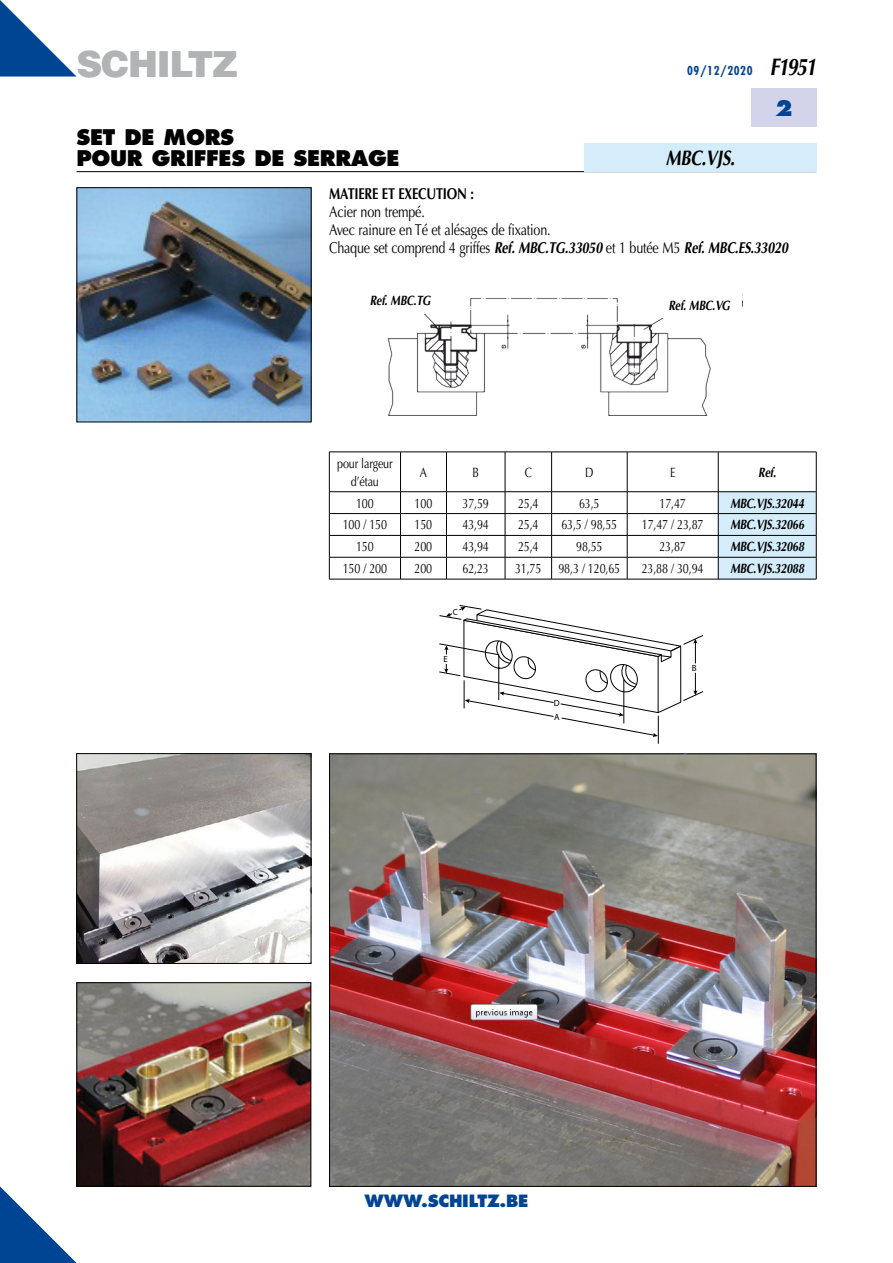
<style>
.page{position:relative;width:893px;height:1263px;background:#fff}
.page>*{position:absolute;margin:0;border:0;box-sizing:border-box;transform-origin:0 0}
.t1{font:900 36px "Helvetica";letter-spacing:-.035em;color:#b1b3b4}
.t2{font:800 21px/21px "Futura";letter-spacing:-.015em;color:#000}
.t3{font:italic 700 21px "Optima";letter-spacing:-.015em;color:#000;scale:.8 1}
.t4{font:800 21px "Futura";color:#004494}
.t5{font:800 16.5px "Futura";letter-spacing:-.015em;color:#004494}
.t6{font:15.75px/18px "Optima";letter-spacing:-.015em;color:#000;scale:.8 1}
.t7{font:700 15.75px "Optima";letter-spacing:-.015em;color:#000;scale:.8 1}
.t8{font:13.5px/18px "Optima";letter-spacing:-.015em;color:#000;text-align:center;scale:.8 1}
.t9{font:italic 700 13.5px "Optima";letter-spacing:-.015em;color:#000;scale:.8 1}
.t10{font:700 condensed 12px "Futura";letter-spacing:.05em;color:#004494}
.t11{font:700 9px/13.2px "Helvetica Neue";color:#000}
.s1{font-family:"Optima";font-style:italic;font-stretch:normal;font-size:24px;color:#000}
.s2{font-weight:700;font-style:italic}
</style>
<div class="page">
<svg style="left:0;top:1186px;width:77px;height:77px"></svg>
<div style="left:751px;top:89px;width:65px;height:38px;background:#d3d4e9"></div>
<svg style="left:0;top:0;width:77px;height:77px"></svg>
<hr style="left:77px;top:171px;width:739px;height:1px;background:#000">
<div style="left:584px;top:143px;width:232px;height:28px;background:#d5edfa"></div>
<svg style="left:330px;top:453px;width:388px;height:126px"></svg>
<hr style="left:329px;top:452px;width:71px;height:1px;background:#000">
<hr style="left:329px;top:452px;width:1px;height:39px;background:#000">
<hr style="left:400px;top:452px;width:46px;height:1px;background:#000">
<hr style="left:400px;top:452px;width:1px;height:39px;background:#000">
<hr style="left:446px;top:452px;width:59px;height:1px;background:#000">
<hr style="left:446px;top:452px;width:1px;height:39px;background:#000">
<hr style="left:505px;top:452px;width:47px;height:1px;background:#000">
<hr style="left:505px;top:452px;width:1px;height:39px;background:#000">
<hr style="left:552px;top:452px;width:75px;height:1px;background:#000">
<hr style="left:551px;top:452px;width:1px;height:39px;background:#000">
<hr style="left:627px;top:452px;width:91px;height:1px;background:#000">
<hr style="left:627px;top:452px;width:1px;height:39px;background:#000">
<hr style="left:718px;top:452px;width:98px;height:1px;background:#000">
<hr style="left:718px;top:452px;width:1px;height:39px;background:#000">
<hr style="left:816px;top:452px;width:1px;height:39px;background:#000">
<hr style="left:329px;top:491px;width:71px;height:1px;background:#000">
<hr style="left:400px;top:491px;width:46px;height:1px;background:#000">
<hr style="left:446px;top:491px;width:59px;height:1px;background:#000">
<hr style="left:505px;top:491px;width:47px;height:1px;background:#000">
<hr style="left:552px;top:491px;width:75px;height:1px;background:#000">
<hr style="left:627px;top:491px;width:91px;height:1px;background:#000">
<hr style="left:329px;top:513px;width:71px;height:1px;background:#000">
<hr style="left:400px;top:513px;width:46px;height:1px;background:#000">
<hr style="left:446px;top:513px;width:59px;height:1px;background:#000">
<hr style="left:505px;top:513px;width:47px;height:1px;background:#000">
<hr style="left:552px;top:513px;width:75px;height:1px;background:#000">
<hr style="left:627px;top:513px;width:91px;height:1px;background:#000">
<hr style="left:329px;top:535px;width:71px;height:1px;background:#000">
<hr style="left:400px;top:535px;width:46px;height:1px;background:#000">
<hr style="left:446px;top:535px;width:59px;height:1px;background:#000">
<hr style="left:505px;top:535px;width:47px;height:1px;background:#000">
<hr style="left:552px;top:535px;width:75px;height:1px;background:#000">
<hr style="left:627px;top:535px;width:91px;height:1px;background:#000">
<hr style="left:329px;top:557px;width:71px;height:1px;background:#000">
<svg style="left:329px;top:492px;width:1px;height:87px"></svg>
<hr style="left:400px;top:557px;width:46px;height:1px;background:#000">
<svg style="left:400px;top:492px;width:1px;height:87px"></svg>
<hr style="left:446px;top:557px;width:59px;height:1px;background:#000">
<svg style="left:446px;top:492px;width:1px;height:87px"></svg>
<hr style="left:505px;top:557px;width:47px;height:1px;background:#000">
<svg style="left:505px;top:492px;width:1px;height:87px"></svg>
<hr style="left:552px;top:557px;width:75px;height:1px;background:#000">
<svg style="left:551px;top:492px;width:1px;height:87px"></svg>
<hr style="left:627px;top:557px;width:91px;height:1px;background:#000">
<svg style="left:627px;top:492px;width:1px;height:87px"></svg>
<hr style="left:329px;top:579px;width:71px;height:1px;background:#000">
<hr style="left:400px;top:579px;width:46px;height:1px;background:#000">
<hr style="left:446px;top:579px;width:59px;height:1px;background:#000">
<hr style="left:505px;top:579px;width:47px;height:1px;background:#000">
<hr style="left:552px;top:579px;width:75px;height:1px;background:#000">
<hr style="left:627px;top:579px;width:91px;height:1px;background:#000">
<hr style="left:718px;top:491px;width:98px;height:1px;background:#000">
<svg style="left:718px;top:492px;width:99px;height:87px;background:#c8deeb"></svg>
<hr style="left:718px;top:579px;width:98px;height:1px;background:#000">
<img style="left:387px;top:298px;width:324px;height:118px">
<div style="left:357px;top:287px;width:86px;height:26px;background:#fff"></div>
<div style="left:656px;top:292px;width:86px;height:26px;background:#fff"></div>
<img style="left:79px;top:984px;width:230px;height:200px">
<div style="left:77px;top:982px;width:234px;height:204px;border:1px solid #000"></div>
<img style="left:78px;top:755px;width:231px;height:206px">
<div style="left:76px;top:753px;width:235px;height:210px;border:1px solid #000"></div>
<img style="left:331px;top:756px;width:483px;height:428px">
<svg style="left:439px;top:605px;width:263px;height:150px"></svg>
<img style="left:79px;top:189px;width:230px;height:231px">
<h1 class="t1" style="left:77px;top:40px;width:163px">SCHILTZ</h1>
<p class="t10" style="left:687px;top:63px;width:131px">09/12/2020 <span class="s1">F1951</span></p>
<h2 class="t4" style="left:775px;top:95px;width:19px">2</h2>
<h2 class="t2" style="left:77px;top:126px;width:324px">SET DE MORS<br>POUR GRIFFES DE SERRAGE</h2>
<p class="t7" style="left:329px;top:184px;width:183px">MATIERE ET EXECUTION :</p>
<p class="t6" style="left:329px;top:202px;width:575px">Acier non trempé.<br>Avec rainure en Té et alésages de fixation.<br>Chaque set comprend 4 griffes <span class="s2">Ref. MBC.TG.33050</span> et 1 butée M5 <span class="s2">Ref. MBC.ES.33020</span></p>
<h2 class="t3" style="left:666px;top:145px;width:88px">MBC.VJS.</h2>
<p class="t9" style="left:370px;top:293px;width:78px">Ref. MBC.TG</p>
<p class="t9" style="left:668px;top:297px;width:79px">Ref. MBC.VG</p>
<p class="t8" style="left:337px;top:454px;width:71px">pour largeur d’étau</p>
<p class="t8" style="left:420px;top:463px;width:11px">A</p>
<p class="t8" style="left:472px;top:463px;width:10px">B</p>
<p class="t8" style="left:525px;top:463px;width:11px">C</p>
<p class="t8" style="left:585px;top:463px;width:12px">D</p>
<p class="t8" style="left:670px;top:463px;width:8px">E</p>
<p class="t9" style="left:758px;top:464px;width:24px">Ref.</p>
<p class="t8" style="left:356px;top:494px;width:24px">100</p>
<p class="t8" style="left:415px;top:494px;width:24px">100</p>
<p class="t8" style="left:463px;top:494px;width:34px">37,59</p>
<p class="t8" style="left:518px;top:494px;width:27px">25,4</p>
<p class="t8" style="left:579px;top:494px;width:27px">63,5</p>
<p class="t8" style="left:659px;top:494px;width:34px">17,47</p>
<p class="t9" style="left:730px;top:495px;width:94px">MBC.VJS.32044</p>
<p class="t8" style="left:343px;top:516px;width:57px">100 / 150</p>
<p class="t8" style="left:415px;top:516px;width:24px">150</p>
<p class="t8" style="left:463px;top:516px;width:34px">43,94</p>
<p class="t8" style="left:518px;top:516px;width:27px">25,4</p>
<p class="t8" style="left:561px;top:516px;width:71px">63,5 / 98,55</p>
<p class="t8" style="left:642px;top:516px;width:79px">17,47 / 23,87</p>
<p class="t9" style="left:730px;top:517px;width:94px">MBC.VJS.32066</p>
<p class="t8" style="left:356px;top:538px;width:24px">150</p>
<p class="t8" style="left:415px;top:538px;width:24px">200</p>
<p class="t8" style="left:462px;top:538px;width:34px">43,94</p>
<p class="t8" style="left:518px;top:538px;width:27px">25,4</p>
<p class="t8" style="left:576px;top:538px;width:34px">98,55</p>
<p class="t8" style="left:659px;top:538px;width:34px">23,87</p>
<p class="t9" style="left:730px;top:539px;width:94px">MBC.VJS.32068</p>
<p class="t8" style="left:343px;top:560px;width:57px">150 / 200</p>
<p class="t8" style="left:415px;top:560px;width:24px">200</p>
<p class="t8" style="left:462px;top:560px;width:34px">62,23</p>
<p class="t8" style="left:515px;top:560px;width:34px">31,75</p>
<p class="t8" style="left:558px;top:560px;width:79px">98,3 / 120,65</p>
<p class="t8" style="left:642px;top:560px;width:79px">23,88 / 30,94</p>
<p class="t9" style="left:730px;top:561px;width:94px">MBC.VJS.32088</p>
<p class="t11" style="left:453px;top:605px;width:7px">C</p>
<p class="t11" style="left:444px;top:652px;width:6px">E</p>
<p class="t11" style="left:554px;top:697px;width:7px">D<br>A</p>
<p class="t11" style="left:692px;top:661px;width:6px">B</p>
<p class="t5" style="left:365px;top:1190px;width:165px">WWW.SCHILTZ.BE</p>
</div>
